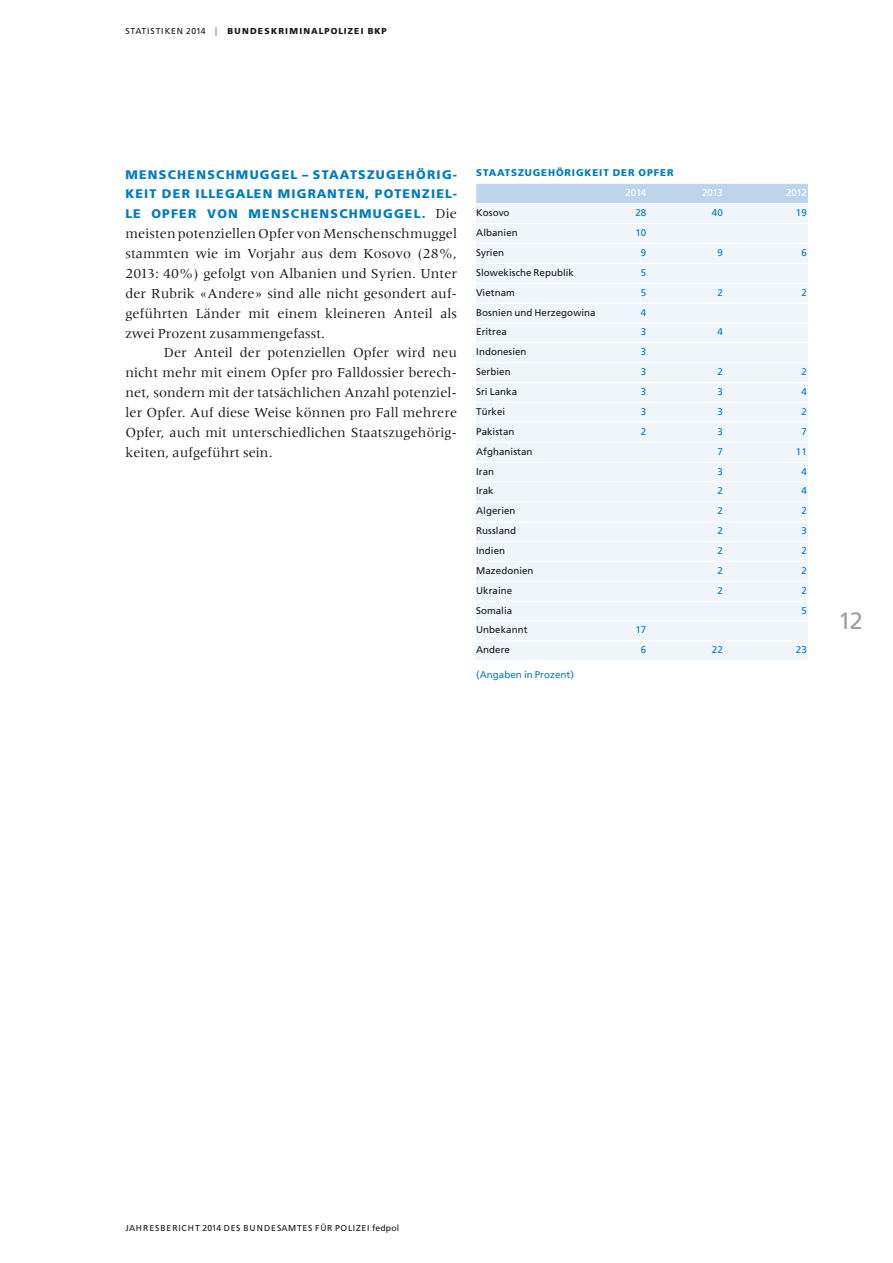
<style>
.page{position:relative;width:893px;height:1263px;background:#fff}
.page>*{position:absolute;margin:0;border:0;box-sizing:border-box;transform-origin:0 0}
.t1{font:23.7px "Frutiger";color:#9d9ea0}
.t2{font:14.25px/20px "Meridien";letter-spacing:.005em;color:#1a171c}
.t3{font:900 12.45px/19.8px "Frutiger";letter-spacing:.1em;color:#007bc1;text-align:justify}
.t4{font:9.75px "Frutiger";letter-spacing:.005em;color:#1a171c}
.t5{font:9.75px "Frutiger";letter-spacing:.005em;color:#007bc1}
.t6{font:900 9.75px "Frutiger";letter-spacing:.09em;color:#007bc1}
.t7{font:9.75px "Frutiger";letter-spacing:-.035em;color:#fff}
.t8{font:8.7px "Frutiger";letter-spacing:.085em;color:#1a171c}
.t9{font:900 8.7px "Frutiger";letter-spacing:.13em;color:#1a171c}
.s1{font-weight:300;font-stretch:condensed;font-size:9.15px}
.s2{font-weight:900}
.s3{font-family:"Meridien";font-weight:400;font-size:14.25px;color:#1a171c}
</style>
<div class="page">
<div style="left:476px;top:200px;width:332px;height:461px;background:#eff5fb"></div>
<div style="left:476px;top:184px;width:332px;height:20px;background:#bdd5ec"></div>
<hr style="left:476px;top:203px;width:332px;height:1px;background:#fff">
<hr style="left:476px;top:223px;width:332px;height:1px;background:#fff">
<hr style="left:476px;top:243px;width:332px;height:1px;background:#fff">
<hr style="left:476px;top:263px;width:332px;height:1px;background:#fff">
<hr style="left:476px;top:283px;width:332px;height:1px;background:#fff">
<hr style="left:476px;top:302px;width:332px;height:2px;background:#fff">
<hr style="left:476px;top:322px;width:332px;height:1px;background:#fff">
<hr style="left:476px;top:342px;width:332px;height:1px;background:#fff">
<hr style="left:476px;top:362px;width:332px;height:1px;background:#fff">
<hr style="left:476px;top:382px;width:332px;height:1px;background:#fff">
<hr style="left:476px;top:402px;width:332px;height:1px;background:#fff">
<hr style="left:476px;top:422px;width:332px;height:1px;background:#fff">
<hr style="left:476px;top:442px;width:332px;height:1px;background:#fff">
<hr style="left:476px;top:461px;width:332px;height:2px;background:#fff">
<hr style="left:476px;top:481px;width:332px;height:1px;background:#fff">
<hr style="left:476px;top:501px;width:332px;height:1px;background:#fff">
<hr style="left:476px;top:521px;width:332px;height:1px;background:#fff">
<hr style="left:476px;top:541px;width:332px;height:1px;background:#fff">
<hr style="left:476px;top:561px;width:332px;height:1px;background:#fff">
<hr style="left:476px;top:581px;width:332px;height:1px;background:#fff">
<hr style="left:476px;top:601px;width:332px;height:1px;background:#fff">
<hr style="left:476px;top:620px;width:332px;height:2px;background:#fff">
<hr style="left:476px;top:640px;width:332px;height:1px;background:#fff">
<hr style="left:476px;top:660px;width:332px;height:1px;background:#fff">
<p class="t8" style="left:125px;top:26px;width:118px">STATISTIKEN 2014 <span class="s1">|</span> <span class="s2">BUNDE</span></p>
<p class="t9" style="left:264px;top:25px;width:29px">SKRIMINALP</p>
<p class="t9" style="left:331px;top:25px;width:58px">OLIZEI BKP</p>
<p class="t3" style="left:125px;top:164px;width:333px">MENSCHENSCHMUGGEL – STAATSZUGEHÖRIG-KEIT DER ILLEGALEN MIGRANTEN, POTENZIEL-LE OPFER VON MENSCHENSCHMUGGEL. <span class="s3">Die</span></p>
<p class="t2" style="left:125px;top:224px;width:333px">meisten potenziellen Opfer von Menschenschmuggel stammten wie im Vorjahr aus dem Kosovo (28%, 2013: 40%) gefolgt von Albanien und Syrien. Unter der Rubrik «Andere» sind alle nicht gesondert auf&shy;geführten Länder mit einem kleineren Anteil als zwei Prozent zusammengefasst.</p>
<p class="t2" style="left:125px;top:343px;width:333px;text-align:justify;text-indent:38px">Der Anteil der potenziellen Opfer wird neu nicht mehr mit einem Opfer pro Falldossier berech&shy;net, sondern mit der tatsächlichen Anzahl potenziel&shy;ler Opfer. Auf diese Weise können pro Fall mehrere Opfer, auch mit unterschiedlichen Staatszugehörig&shy;keiten, aufgeführt sein.</p>
<p class="t6" style="left:476px;top:167px;width:8px">STAAT</p>
<p class="t6" style="left:511px;top:167px;width:23px">SZUGEHÖ</p>
<p class="t6" style="left:564px;top:167px;width:35px">RIG KEIT</p>
<p class="t6" style="left:613px;top:167px;width:34px">DEROPFE</p>
<p class="t6" style="left:667px;top:167px;width:8px">R</p>
<p class="t7" style="left:625px;top:187px;width:22px">2014</p>
<p class="t7" style="left:702px;top:187px;width:22px">2013</p>
<p class="t7" style="left:786px;top:187px;width:22px">2012</p>
<p class="t4" style="left:476px;top:207px;width:35px">Kosovo</p>
<p class="t5" style="left:635px;top:207px;width:12px">28</p>
<p class="t5" style="left:712px;top:207px;width:12px">40</p>
<p class="t5" style="left:796px;top:207px;width:12px">19</p>
<p class="t4" style="left:476px;top:227px;width:43px">Albanien</p>
<p class="t5" style="left:635px;top:227px;width:12px">10</p>
<p class="t4" style="left:476px;top:247px;width:29px">Syrien</p>
<p class="t5" style="left:641px;top:247px;width:7px">9</p>
<p class="t5" style="left:717px;top:247px;width:7px">9</p>
<p class="t5" style="left:801px;top:247px;width:7px">6</p>
<p class="t4" style="left:476px;top:267px;width:99px">Slowekische Republik</p>
<p class="t5" style="left:641px;top:267px;width:7px">5</p>
<p class="t4" style="left:476px;top:286px;width:40px">Vietnam</p>
<p class="t5" style="left:641px;top:286px;width:7px">5</p>
<p class="t5" style="left:717px;top:286px;width:7px">2</p>
<p class="t5" style="left:801px;top:286px;width:7px">2</p>
<p class="t4" style="left:476px;top:306px;width:121px">Bosnien und Herzegowina</p>
<p class="t5" style="left:641px;top:306px;width:7px">4</p>
<p class="t4" style="left:476px;top:326px;width:32px">Eritrea</p>
<p class="t5" style="left:641px;top:326px;width:7px">3</p>
<p class="t5" style="left:717px;top:326px;width:7px">4</p>
<p class="t4" style="left:476px;top:346px;width:52px">Indonesien</p>
<p class="t5" style="left:641px;top:346px;width:7px">3</p>
<p class="t4" style="left:476px;top:366px;width:36px">Serbien</p>
<p class="t5" style="left:641px;top:366px;width:7px">3</p>
<p class="t5" style="left:717px;top:366px;width:7px">2</p>
<p class="t5" style="left:801px;top:366px;width:7px">2</p>
<p class="t4" style="left:476px;top:386px;width:42px">Sri Lanka</p>
<p class="t5" style="left:641px;top:386px;width:7px">3</p>
<p class="t5" style="left:717px;top:386px;width:7px">3</p>
<p class="t5" style="left:801px;top:386px;width:7px">4</p>
<p class="t4" style="left:476px;top:406px;width:30px">Türkei</p>
<p class="t5" style="left:641px;top:406px;width:7px">3</p>
<p class="t5" style="left:717px;top:406px;width:7px">3</p>
<p class="t5" style="left:801px;top:406px;width:7px">2</p>
<p class="t4" style="left:476px;top:426px;width:40px">Pakistan</p>
<p class="t5" style="left:641px;top:426px;width:7px">2</p>
<p class="t5" style="left:717px;top:426px;width:7px">3</p>
<p class="t5" style="left:801px;top:426px;width:7px">7</p>
<p class="t4" style="left:476px;top:445px;width:58px">Afghanistan</p>
<p class="t5" style="left:717px;top:445px;width:7px">7</p>
<p class="t5" style="left:796px;top:445px;width:12px">11</p>
<p class="t4" style="left:476px;top:465px;width:20px">Iran</p>
<p class="t5" style="left:717px;top:465px;width:7px">3</p>
<p class="t5" style="left:801px;top:465px;width:7px">4</p>
<p class="t4" style="left:476px;top:485px;width:19px">Irak</p>
<p class="t5" style="left:717px;top:485px;width:7px">2</p>
<p class="t5" style="left:801px;top:485px;width:7px">4</p>
<p class="t4" style="left:476px;top:505px;width:41px">Algerien</p>
<p class="t5" style="left:717px;top:505px;width:7px">2</p>
<p class="t5" style="left:801px;top:505px;width:7px">2</p>
<p class="t4" style="left:476px;top:525px;width:41px">Russland</p>
<p class="t5" style="left:717px;top:525px;width:7px">2</p>
<p class="t5" style="left:801px;top:525px;width:7px">3</p>
<p class="t4" style="left:476px;top:545px;width:30px">Indien</p>
<p class="t5" style="left:717px;top:545px;width:7px">2</p>
<p class="t5" style="left:801px;top:545px;width:7px">2</p>
<p class="t4" style="left:476px;top:565px;width:59px">Mazedonien</p>
<p class="t5" style="left:717px;top:565px;width:7px">2</p>
<p class="t5" style="left:801px;top:565px;width:7px">2</p>
<p class="t4" style="left:476px;top:585px;width:38px">Ukraine</p>
<p class="t5" style="left:717px;top:585px;width:7px">2</p>
<p class="t5" style="left:801px;top:585px;width:7px">2</p>
<p class="t4" style="left:476px;top:604px;width:38px">Somalia</p>
<p class="t5" style="left:801px;top:604px;width:7px">5</p>
<p class="t4" style="left:476px;top:624px;width:53px">Unbekannt</p>
<p class="t5" style="left:635px;top:624px;width:12px">17</p>
<p class="t4" style="left:476px;top:644px;width:35px">Andere</p>
<p class="t5" style="left:641px;top:644px;width:7px">6</p>
<p class="t5" style="left:712px;top:644px;width:12px">22</p>
<p class="t5" style="left:796px;top:644px;width:12px">23</p>
<p class="t5" style="left:476px;top:669px;width:99px">(Angaben in Prozent)</p>
<h1 class="t1" style="left:838px;top:607px;width:26px">12</h1>
<p class="t8" style="left:125px;top:1223px;width:275px">JAHRESBERICHT 2014 DES BUNDESAMTES FÜR POLIZEI fedpol</p>
</div>
